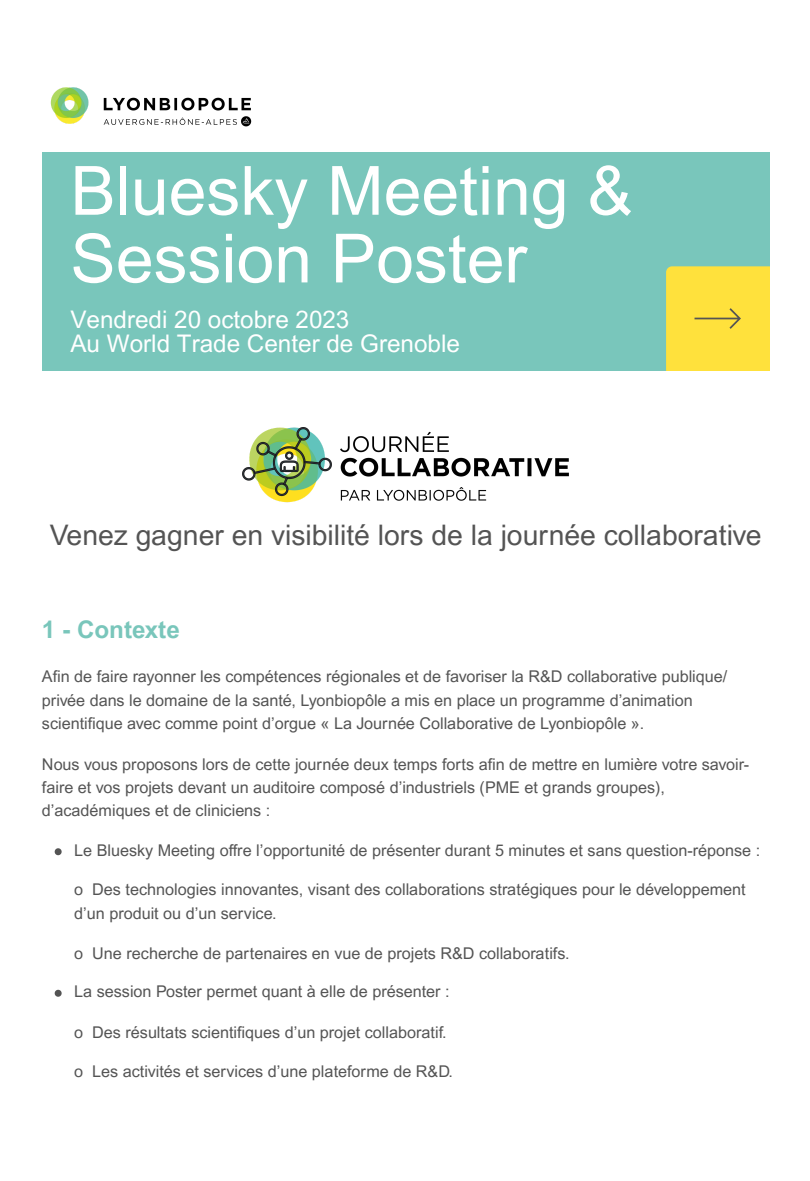
<style>
.page{position:relative;width:810px;height:1181px;background:#fff}
.page>*{position:absolute;margin:0;border:0;box-sizing:border-box;transform-origin:0 0}
.t1{font:67.95px/67.7px "Arial MT Pro";color:#fff}
.t2{font:28.35px "Arial MT Pro";color:#545454}
.t3{font:24.3px "Arial MT Pro";color:#fff}
.t4{font:700 24.3px "Arial MT Pro";color:#79c6bb}
.t5{font:16.2px/23.7px "Arial MT Pro";color:#545454}
</style>
<div class="page">
<img style="left:50px;top:87px;width:202px;height:40px">
<div style="left:42px;top:152px;width:727px;height:218px;background:#79c6bb"></div>
<div style="left:666px;top:266px;width:104px;height:104px;background:#ffe13c"></div>
<img style="left:242px;top:427px;width:327px;height:76px">
<svg style="left:55px;top:848px;width:7px;height:7px"></svg>
<svg style="left:55px;top:989px;width:7px;height:7px"></svg>
<p class="t1" style="left:70px;top:165px;width:564px">Bluesky Meeting &amp;<br>Session Poster</p>
<p class="t3" style="left:70px;top:310px;width:281px">Vendredi 20 octobre 2023</p>
<p class="t3" style="left:70px;top:334px;width:391px">Au World Trade Center de Grenoble</p>
<p class="t2" style="left:50px;top:525px;width:713px">Venez gagner en visibilité lors de la journée collaborative</p>
<p class="t4" style="left:42px;top:621px;width:139px">1 - Contexte</p>
<p class="t5" style="left:42px;top:666px;width:687px">Afi n de faire rayonner les compétences régionales et de favoriser la R&amp;D collaborative publique/ privée dans le domaine de la santé, Lyonbiopôle a mis en place un programme d’animation scientifique avec comme point d’orgue « La Journée Collaborative de Lyonbiopôle ».</p>
<p class="t5" style="left:42px;top:754px;width:709px;line-height:23.2px">Nous vous proposons lors de cette journée deux temps forts afi n de mettre en lumière votre savoir&shy;faire et vos projets devant un auditoire composé d’industriels (PME et grands groupes), d’académiques et de cliniciens :</p>
<p class="t5" style="left:74px;top:840px;width:687px">Le Bluesky Meeting offre l’opportunité de présenter durant 5 minutes et sans question-réponse :</p>
<p class="t5" style="left:74px;top:879px;width:673px;line-height:24.3px">o Des technologies innovantes, visant des collaborations stratégiques pour le développement d’un produit ou d’un service.</p>
<p class="t5" style="left:74px;top:943px;width:497px">o Une recherche de partenaires en vue de projets R&amp;D collaboratifs.</p>
<p class="t5" style="left:74px;top:981px;width:377px">La session Poster permet quant à elle de présenter :</p>
<p class="t5" style="left:74px;top:1022px;width:374px">o Des résultats scientifiques d’un projet collaboratif.</p>
<p class="t5" style="left:74px;top:1061px;width:380px">o Les activités et services d’une plateforme de R&amp;D.</p>
</div>
